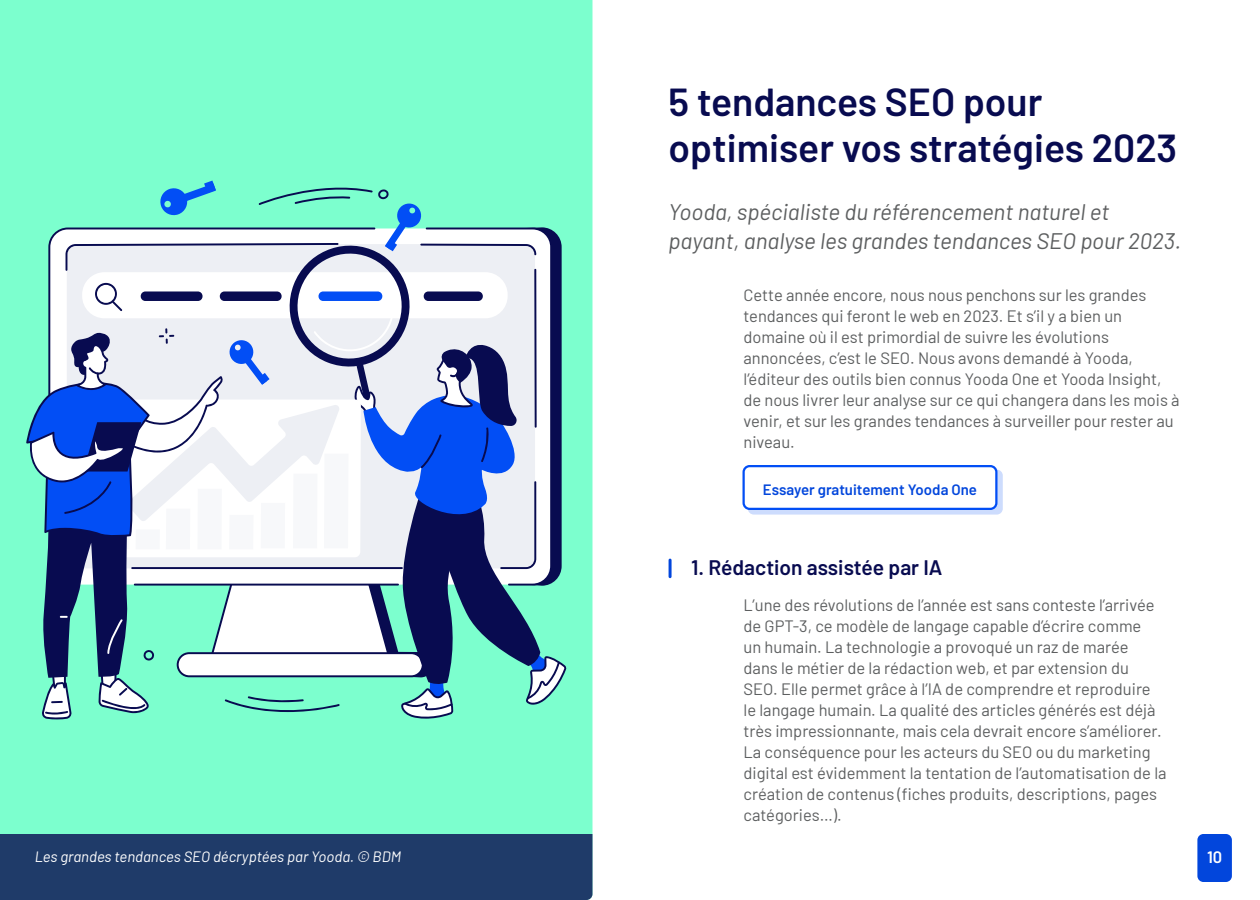
<style>
.page{position:relative;width:1260px;height:900px;background:#fff}
.page>*{position:absolute;margin:0;border:0;box-sizing:border-box;transform-origin:0 0}
.t1{font:600 39px/46.8px "Barlow";color:#080b50}
.Chapo{font:italic 22.5px/28.8px "Barlow";color:#5d5f60}
.t2{font:600 21px "Barlow";color:#080b50}
.t3{font:16.5px/21px "Barlow";color:#5d5f60}
.t4{font:600 16.5px "Barlow";color:#fff}
.Légende{font:italic 15px "Barlow";color:#fff}
.cta{font:600 15px "Barlow";color:#0246dc}
</style>
<div class="page">
<div style="left:1197px;top:834px;width:35px;height:48px;background:#0246dc;border-radius:6px"></div>
<div style="left:0;top:0;width:592px;height:834px;background:#7cffce"></div>
<svg style="left:26px;top:181px;width:540px;height:538px"></svg>
<div style="left:0;top:834px;width:592px;height:66px;background:#1f3b69"></div>
<div style="left:748px;top:470px;width:255px;height:45px;background:#cddcfd;border-radius:6px"></div>
<div style="left:744px;top:466px;width:252px;height:43px;background:#fff;border-radius:6px"></div>
<div style="left:742px;top:465px;width:256px;height:45px;border:2px solid #024ef5;border-radius:6px"></div>
<hr style="left:669px;top:559px;width:3px;height:19px;background:#0246dc;border-radius:2px">
<p class="Légende" style="left:35px;top:846px;width:368px">Les grandes tendances SEO décryptées par Yooda. © BDM</p>
<h1 class="t1" style="left:669px;top:75px;width:510px">5 tendances SEO pour optimiser vos stratégies 2023</h1>
<p class="Chapo" style="left:669px;top:196px;width:514px">Yooda, spécialiste du référencement naturel et payant, analyse les grandes tendances SEO pour 2023.</p>
<p class="t3" style="left:744px;top:283px;width:438px">Cette année encore, nous nous penchons sur les grandes tendances qui feront le web en 2023. Et s’il y a bien un domaine où il est primordial de suivre les évolutions annoncées, c’est le SEO. Nous avons demandé à Yooda, l’éditeur des outils bien connus Yooda One et Yooda Insight, de nous livrer leur analyse sur ce qui changera dans les mois à venir, et sur les grandes tendances à surveiller pour rester au niveau.</p>
<p class="cta" style="left:763px;top:478px;width:216px">Essayer gratuitement Yooda One</p>
<h2 class="t2" style="left:691px;top:552px;width:253px">1. Rédaction assistée par IA</h2>
<p class="t3" style="left:744px;top:594px;width:425px">L’une des révolutions de l’année est sans conteste l’arrivée de GPT-3, ce modèle de langage capable d’écrire comme<br>un humain. La technologie a provoqué un raz de marée dans le métier de la rédaction web, et par extension du SEO. Elle permet grâce à l’IA de comprendre et reproduire le langage humain. La qualité des articles générés est déjà très impressionnante, mais cela devrait encore s’améliorer.<br>La conséquence pour les acteurs du SEO ou du marketing digital est évidemment la tentation de l’automatisation de la création de contenus (fiches produits, descriptions, pages catégories…).</p>
<p class="t4" style="left:1207px;top:845px;width:17px">10</p>
</div>
